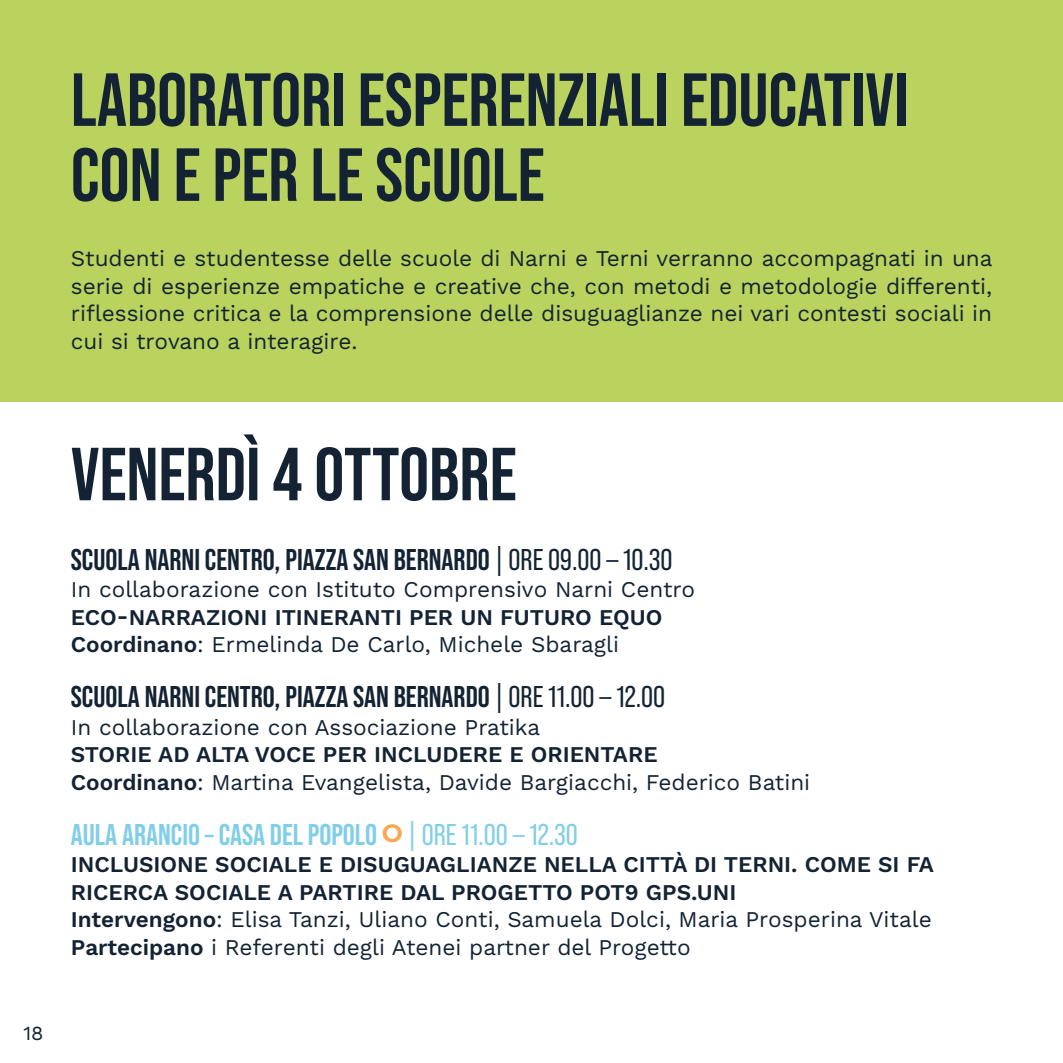
<style>
.page{position:relative;width:1063px;height:1063px;background:#fff}
.page>*{position:absolute;margin:0;border:0;box-sizing:border-box;transform-origin:0 0}
.t1{font:700 75px/75px "Bebas Neue Pro";color:#132333}
.t2{font:700 30px "Bebas Neue Pro";color:#132333}
.t3{font:700 30px "Bebas Neue Pro";color:#81cee9}
.t4{font:22.5px/27.5px "Work Sans";color:#132333}
.t5{font:20px "Work Sans";color:#132333}
.s1{font-weight:400}
.s2{font-family:"Montserrat";font-size:25px;color:#f7aa55}
</style>
<div class="page">
<div style="left:0;top:0;width:1063px;height:402px;background:#bad25e"></div>
<h1 class="t1" style="left:71px;top:61px;width:839px">LABORATORI ESPERENZIALI EDUCATIVI<br>CON E PER LE SCUOLE</h1>
<p class="t4" style="left:71px;top:246px;width:923px;text-align:justify">Studenti e studentesse delle scuole di Narni e Terni verranno accompagnati in una serie di esperienze empatiche e creative che, con metodi e metodologie differenti, riflessione critica e la comprensione delle disuguaglianze nei vari contesti sociali in cui si trovano a interagire.</p>
<p class="t5" style="left:23px;top:1021px;width:22px">18</p>
<h1 class="t1" style="left:71px;top:436px;width:447px">VENERDÌ 4 OTTOBRE</h1>
<h2 class="t2" style="left:71px;top:542px;width:603px">SCUOLA NARNI CENTRO, PIAZZA SAN BERNARDO <span class="s1">| ORE 09.00 ‒ 10.30</span></h2>
<p class="t4" style="left:71px;top:577px;width:626px">In collaborazione con Istituto Comprensivo Narni Centro<br>ECO-NARRAZIONI ITINERANTI PER UN FUTURO EQUO<br>Coordinano: Ermelinda De Carlo, Michele Sbaragli</p>
<h2 class="t2" style="left:71px;top:680px;width:596px">SCUOLA NARNI CENTRO, PIAZZA SAN BERNARDO <span class="s1">| ORE 11.00 ‒ 12.00</span></h2>
<p class="t4" style="left:71px;top:714px;width:741px">In collaborazione con Associazione Pratika<br>STORIE AD ALTA VOCE PER INCLUDERE E ORIENTARE<br>Coordinano: Martina Evangelista, Davide Bargiacchi, Federico Batini</p>
<h2 class="t3" style="left:71px;top:817px;width:508px">AULA ARANCIO – CASA DEL POPOLO <span class="s2">O</span> <span class="s1">| ORE 11.00 ‒ 12.30</span></h2>
<p class="t4" style="left:71px;top:851px;width:865px">INCLUSIONE SOCIALE E DISUGUAGLIANZE NELLA CITTÀ DI TERNI. COME SI FA RICERCA SOCIALE A PARTIRE DAL PROGETTO POT9 GPS.UNI<br>Intervengono: Elisa Tanzi, Uliano Conti, Samuela Dolci, Maria Prosperina Vitale Partecipano i Referenti degli Atenei partner del Progetto</p>
</div>
